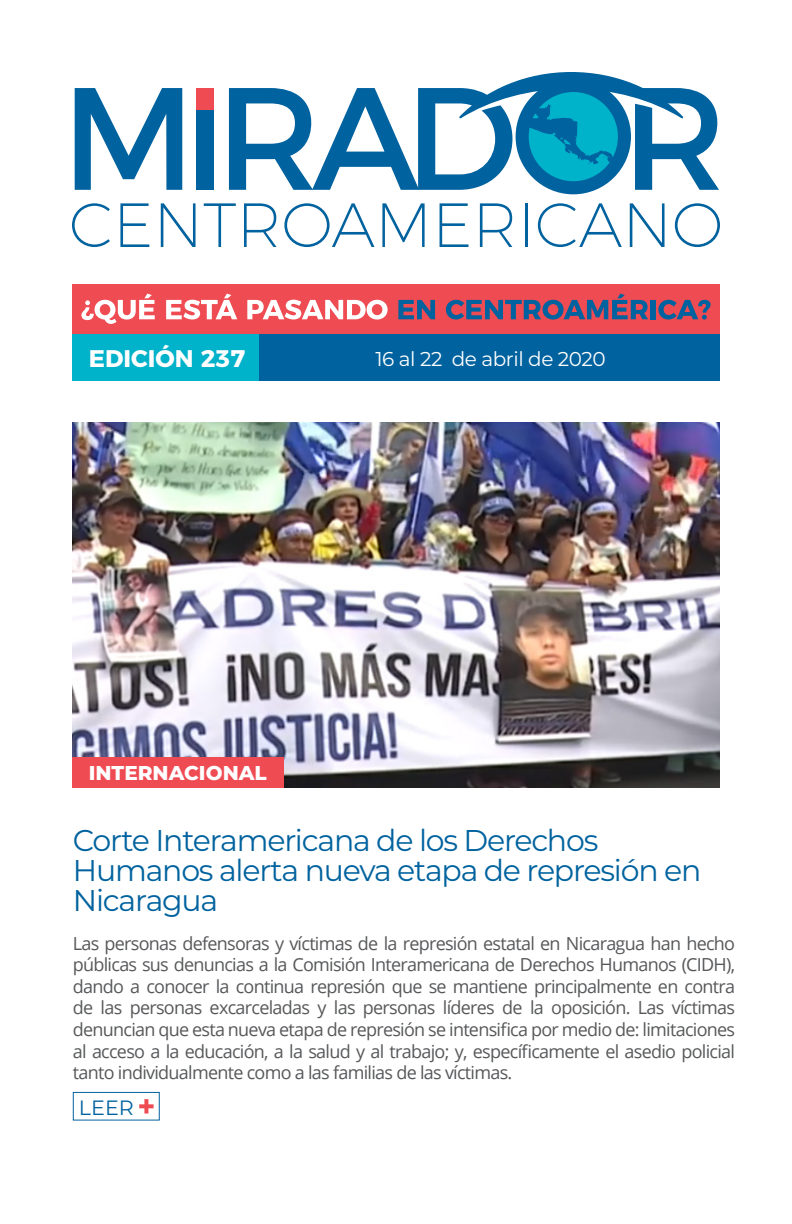
<style>
.page{position:relative;width:792px;height:1224px;background:#fff}
.page>*{position:absolute;margin:0;border:0;box-sizing:border-box;transform-origin:0 0}
.Títulos{font:30px/30px "Montserrat";letter-spacing:-.04em;color:#00629e}
.t1{font:700 24px "Montserrat";color:#fff}
.Títulos-2{font:20.6px "Montserrat";color:#00629e}
.t2{font:20px "Montserrat";letter-spacing:-.02em;color:#fff}
.PAÍS{font:800 20px "Montserrat";color:#fff}
.Títulos-3{font:18px/21.6px "Open Sans";letter-spacing:-.04em;color:#57585a;text-align:justify}
</style>
<div class="page">
<svg style="left:75px;top:88px;width:107px;height:102px"></svg>
<svg style="left:72px;top:203px;width:38px;height:44px"></svg>
<svg style="left:120px;top:203px;width:29px;height:44px"></svg>
<svg style="left:161px;top:203px;width:35px;height:44px"></svg>
<svg style="left:204px;top:203px;width:32px;height:44px"></svg>
<svg style="left:244px;top:203px;width:33px;height:44px"></svg>
<svg style="left:284px;top:203px;width:90px;height:44px"></svg>
<svg style="left:382px;top:203px;width:43px;height:44px"></svg>
<svg style="left:440px;top:203px;width:28px;height:44px"></svg>
<svg style="left:480px;top:203px;width:32px;height:44px"></svg>
<hr style="left:525px;top:203px;width:3px;height:44px;background:#00629e">
<svg style="left:538px;top:203px;width:84px;height:44px"></svg>
<svg style="left:630px;top:203px;width:35px;height:44px"></svg>
<svg style="left:675px;top:203px;width:45px;height:44px"></svg>
<div style="left:197px;top:88px;width:17px;height:22px;background:#ef4b52"></div>
<div style="left:197px;top:110px;width:17px;height:80px;background:#00629e"></div>
<svg style="left:229px;top:72px;width:490px;height:122px"></svg>
<div style="left:72px;top:285px;width:648px;height:50px;background:#ef4b52"></div>
<div style="left:72px;top:335px;width:187px;height:46px;background:#00b2ca"></div>
<div style="left:259px;top:335px;width:461px;height:46px;background:#00629e"></div>
<svg style="left:81px;top:294px;width:74px;height:30px"></svg>
<svg style="left:166px;top:294px;width:71px;height:25px"></svg>
<svg style="left:247px;top:300px;width:141px;height:20px"></svg>
<svg style="left:398px;top:300px;width:37px;height:19px"></svg>
<svg style="left:446px;top:294px;width:202px;height:26px"></svg>
<div style="left:651px;top:300px;width:5px;height:19px;background:#00629e"></div>
<svg style="left:658px;top:300px;width:53px;height:20px"></svg>
<svg style="left:139px;top:1099px;width:15px;height:15px"></svg>
<div style="left:73px;top:1092px;width:87px;height:29px;border:1px solid #00629e"></div>
<img style="left:72px;top:422px;width:647px;height:366px">
<div style="left:72px;top:757px;width:211px;height:31px;background:#ef4b52"></div>
<p class="t1" style="left:89px;top:339px;width:158px">EDICIÓN 237</p>
<p class="t2" style="left:375px;top:345px;width:232px">16 al 22 de abril de 2020</p>
<p class="PAÍS" style="left:89px;top:758px;width:179px">INTERNACIONAL</p>
<p class="PAÍS" style="left:137px;top:758px;width:95px">CU DOR</p>
<p class="Títulos" style="left:73px;top:824px;width:630px">Corte Interamericana de los Derechos<br>Humanos alerta nueva etapa de represión en<br>Nicaragua</p>
<p class="Títulos-3" style="left:73px;top:932px;width:664px">Las personas defensoras y víctimas de la represión estatal en Nicaragua han hecho públicas sus denuncias a la Comisión Interamericana de Derechos Humanos (CIDH), dando a conocer la continua represión que se mantiene principalmente en contra de las personas excarceladas y las personas líderes de la oposición. Las víctimas denuncian que esta nueva etapa de represión se intensifica por medio de: limitaciones al acceso a la educación, a la salud y al trabajo; y, específicamente el asedio policial tanto individualmente como a las familias de las víctimas.</p>
<p class="Títulos-2" style="left:79px;top:1093px;width:56px">LEER</p>
</div>
